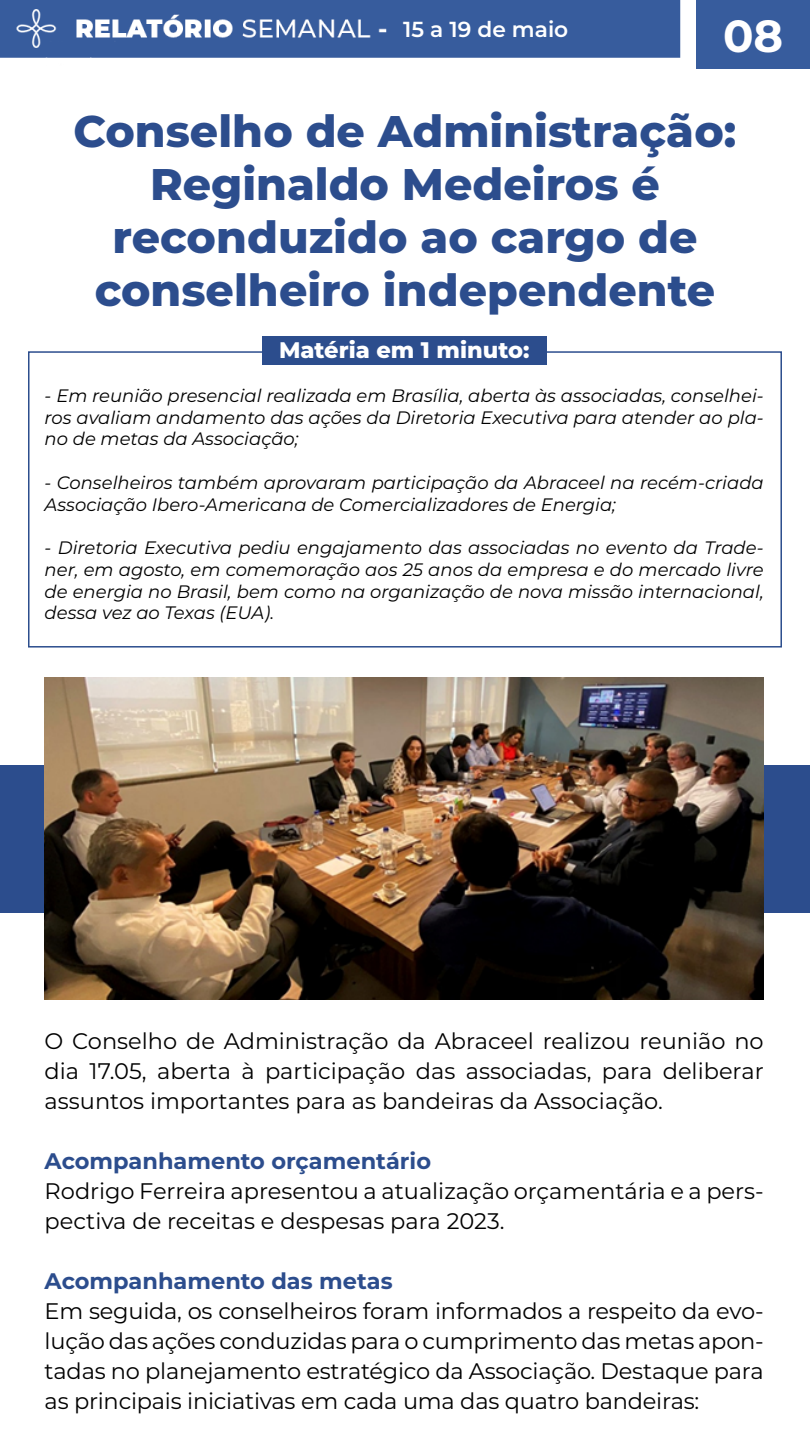
<style>
.page{position:relative;width:810px;height:1440px;background:#fff}
.page>*{position:absolute;margin:0;border:0;box-sizing:border-box;transform-origin:0 0}
.t1{font:700 45px "Montserrat";color:#fff}
.t2{font:800 44.25px/53.1px "Montserrat";color:#2c4d8d;text-align:center}
.t3{font:22.5px/30px "Montserrat";color:#000;text-align:justify}
.t4{font:700 22.5px "Montserrat";color:#2c4d8d}
.t5{font:800 22.5px "Montserrat";color:#fff}
.t6{font:600 21.75px "Montserrat";color:#fff}
.t7{font:italic 18px/21.8px "Montserrat";color:#000;text-align:justify}
</style>
<div class="page">
<img style="left:0;top:0;width:810px;height:1000px">
<div style="left:28px;top:351px;width:754px;height:297px;border:2px solid #2c4d8d"></div>
<div style="left:262px;top:337px;width:284px;height:28px;background:#2c4d8d"></div>
<div style="left:0;top:765px;width:809px;height:147px;background:#2c4d8d"></div>
<img style="left:45px;top:678px;width:718px;height:321px">
<p class="t6" style="left:403px;top:14px;width:167px">15 a 19 de maio</p>
<h1 class="t1" style="left:723px;top:4px;width:62px">08</h1>
<h2 class="t2" style="left:74px;top:102px;width:664px">Conselho de Administração:<br>Reginaldo Medeiros é reconduzido ao cargo de conselheiro independente</h2>
<p class="t5" style="left:279px;top:334px;width:252px">Matéria em 1 minuto:</p>
<p class="t7" style="left:45px;top:384px;width:721px">- Em reunião presencial realizada em Brasília, aberta às associadas, conselhei&shy;ros avaliam andamento das ações da Diretoria Executiva para atender ao pla&shy;no de metas da Associação;</p>
<p class="t7" style="left:45px;top:471px;width:721px">- Conselheiros também aprovaram participação da Abraceel na recém-criada<br>Associação Ibero-Americana de Comercializadores de Energia;</p>
<p class="t7" style="left:45px;top:536px;width:721px">- Diretoria Executiva pediu engajamento das associadas no evento da Trade&shy;ner, em agosto, em comemoração aos 25 anos da empresa e do mercado livre de energia no Brasil, bem como na organização de nova missão internacional, dessa vez ao Texas (EUA).</p>
<p class="t3" style="left:45px;top:1025px;width:721px">O Conselho de Administração da Abraceel realizou reunião no dia 17.05, aberta à participação das associadas, para deliberar assuntos importantes para as bandeiras da Associação.</p>
<p class="t4" style="left:45px;top:1145px;width:388px">Acompanhamento orçamentário</p>
<p class="t3" style="left:45px;top:1175px;width:721px">Rodrigo Ferreira apresentou a atualização orçamentária e a pers&shy;pectiva de receitas e despesas para 2023.</p>
<p class="t4" style="left:45px;top:1265px;width:350px">Acompanhamento das metas</p>
<p class="t3" style="left:45px;top:1295px;width:721px">Em seguida, os conselheiros foram informados a respeito da evo&shy;lução das ações conduzidas para o cumprimento das metas apon&shy;tadas no planejamento estratégico da Associação. Destaque para as principais iniciativas em cada uma das quatro bandeiras:</p>
</div>
